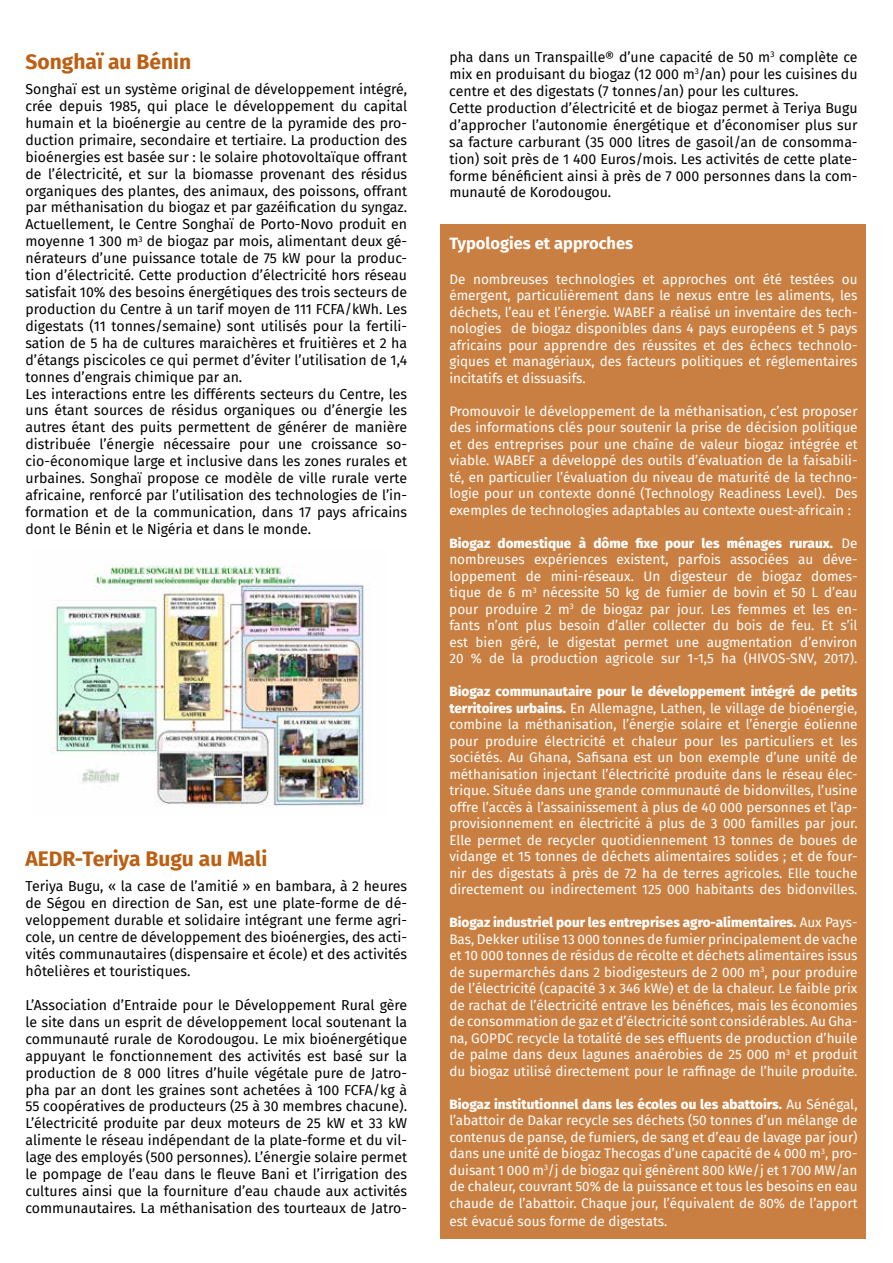
<style>
.page{position:relative;width:893px;height:1263px;background:#fff}
.page>*{position:absolute;margin:0;border:0;box-sizing:border-box;transform-origin:0 0}
.t1{font:700 21px "Fira Sans";color:#bc5f12}
.t2{font:700 16.5px "Fira Sans";color:#fff}
.t3{font:14.1px/17px "Fira Sans";color:#000}
.t4{font:13.5px/16.5px "Fira Sans";color:#fff;text-align:justify}
.s1{font-weight:800}
</style>
<div class="page">
<div style="left:441px;top:224px;width:425px;height:39px;background:#c97f41"></div>
<div style="left:441px;top:246px;width:425px;height:149px;background:#c97f41"></div>
<div style="left:441px;top:395px;width:425px;height:132px;background:#c97f41"></div>
<div style="left:441px;top:527px;width:425px;height:165px;background:#c97f41"></div>
<div style="left:441px;top:675px;width:425px;height:248px;background:#c97f41"></div>
<div style="left:441px;top:906px;width:425px;height:198px;background:#c97f41"></div>
<div style="left:441px;top:1088px;width:425px;height:150px;background:#c97f41"></div>
<img style="left:51px;top:565px;width:313px;height:242px">
<h1 class="t1" style="left:26px;top:44px;width:167px">Songhaï au Bénin</h1>
<p class="t3" style="left:26px;top:80px;width:383px">Songhaï est un système original de développement intégré, crée depuis 1985, qui place le développement du capital humain et la bioénergie au centre de la pyramide des pro&shy;duction primaire, secondaire et tertiaire. La production des bioénergies est basée sur : le solaire photovoltaïque offrant de l’électricité, et sur la biomasse provenant des résidus organiques des plantes, des animaux, des poissons, offrant par méthanisation du biogaz et par gazéification du syngaz.<br>Actuellement, le Centre Songhaï de Porto-Novo produit en moyenne 1 300 m<sup>3</sup> de biogaz par mois, alimentant deux gé&shy;nérateurs d’une puissance totale de 75 kW pour la produc&shy;tion d’électricité. Cette production d’électricité hors réseau satisfait 10% des besoins énergétiques des trois secteurs de production du Centre à un tarif moyen de 111 FCFA/kWh. Les digestats (11 tonnes/semaine) sont utilisés pour la fertili&shy;sation de 5 ha de cultures maraichères et fruitières et 2 ha d’étangs piscicoles ce qui permet d’éviter l’utilisation de 1,4 tonnes d’engrais chimique par an.<br>Les interactions entre les différents secteurs du Centre, les uns étant sources de résidus organiques ou d’énergie les autres étant des puits permettent de générer de manière distribuée l’énergie nécessaire pour une croissance so&shy;cio-économique large et inclusive dans les zones rurales et urbaines. Songhaï propose ce modèle de ville rurale verte africaine, renforcé par l’utilisation des technologies de l’in&shy;formation et de la communication, dans 17 pays africains dont le Bénin et le Nigéria et dans le monde.</p>
<h1 class="t1" style="left:26px;top:841px;width:243px">AEDR-Teriya Bugu au Mali</h1>
<p class="t3" style="left:26px;top:878px;width:383px;text-align:justify">Teriya Bugu, « la case de l’amitié » en bambara, à 2 heures de Ségou en direction de San, est une plate-forme de dé&shy;veloppement durable et solidaire intégrant une ferme agri&shy;cole, un centre de développement des bioénergies, des acti&shy;vités communautaires (dispensaire et école) et des activités hôtelières et touristiques.</p>
<p class="t3" style="left:26px;top:996px;width:383px;text-align:justify">L’Association d’Entraide pour le Développement Rural gère le site dans un esprit de développement local soutenant la communauté rurale de Korodougou. Le mix bioénergétique appuyant le fonctionnement des activités est basé sur la production de 8 000 litres d’huile végétale pure de Jatro&shy;pha par an dont les graines sont achetées à 100 FCFA/kg à 55 coopératives de producteurs (25 à 30 membres chacune).<br>L’électricité produite par deux moteurs de 25 kW et 33 kW alimente le réseau indépendant de la plate-forme et du vil&shy;lage des employés (500 personnes). L’énergie solaire permet le pompage de l’eau dans le fleuve Bani et l’irrigation des cultures ainsi que la fourniture d’eau chaude aux activités communautaires. La méthanisation des tourteaux de Jatro-</p>
<p class="t3" style="left:449px;top:48px;width:410px">pha dans un Transpaille® d’une capacité de 50 m<sup>3</sup> complète ce mix en produisant du biogaz (12 000 m<sup>3</sup>/an) pour les cuisines du centre et des digestats (7 tonnes/an) pour les cultures.<br>Cette production d’électricité et de biogaz permet à Teriya Bugu d’approcher l’autonomie énergétique et d’économiser plus sur sa facture carburant (35 000 litres de gasoil/an de consomma&shy;tion) soit près de 1 400 Euros/mois. Les activités de cette plate&shy;forme bénéficient ainsi à près de 7 000 personnes dans la com&shy;munauté de Korodougou.</p>
<p class="t2" style="left:449px;top:230px;width:185px">Typologies et approches</p>
<p class="t4" style="left:449px;top:270px;width:410px">De nombreuses technologies et approches ont été testées ou émergent, particulièrement dans le nexus entre les aliments, les déchets, l’eau et l’énergie. WABEF a réalisé un inventaire des tech&shy;nologies de biogaz disponibles dans 4 pays européens et 5 pays africains pour apprendre des réussites et des échecs technolo&shy;giques et managériaux, des facteurs politiques et réglementaires incitatifs et dissuasifs.</p>
<p class="t4" style="left:449px;top:402px;width:410px">Promouvoir le développement de la méthanisation, c’est proposer des informations clés pour soutenir la prise de décision politique et des entreprises pour une chaîne de valeur biogaz intégrée et viable. WABEF a développé des outils d’évaluation de la faisabili&shy;té, en particulier l’évaluation du niveau de maturité de la techno&shy;logie pour un contexte donné (Technology Readiness Level). Des exemples de technologies adaptables au contexte ouest-africain :</p>
<p class="t4" style="left:449px;top:534px;width:410px"><span class="s1">Biogaz domestique à dôme fixe pour les ménages ruraux.</span> De nombreuses expériences existent, parfois associées au déve&shy;loppement de mini-réseaux. Un digesteur de biogaz domes&shy;tique de 6 m<sup>3</sup> nécessite 50 kg de fumier de bovin et 50 L d’eau pour produire 2 m<sup>3</sup> de biogaz par jour. Les femmes et les en&shy;fants n’ont plus besoin d’aller collecter du bois de feu. Et s’il est bien géré, le digestat permet une augmentation d’environ 20 % de la production agricole sur 1-1,5 ha (HIVOS-SNV, 2017).</p>
<p class="t4" style="left:449px;top:683px;width:410px"><span class="s1">Biogaz communautaire pour le développement intégré de petits territoires urbains.</span> En Allemagne, Lathen, le village de bioénergie, combine la méthanisation, l’énergie solaire et l’énergie éolienne pour produire électricité et chaleur pour les particuliers et les sociétés. Au Ghana, Safisana est un bon exemple d’une unité de méthanisation injectant l’électricité produite dans le réseau élec&shy;trique. Située dans une grande communauté de bidonvilles, l’usine offre l’accès à l’assainissement à plus de 40 000 personnes et l’ap&shy;provisionnement en électricité à plus de 3 000 familles par jour.<br>Elle permet de recycler quotidiennement 13 tonnes de boues de vidange et 15 tonnes de déchets alimentaires solides ; et de four&shy;nir des digestats à près de 72 ha de terres agricoles. Elle touche directement ou indirectement 125 000 habitants des bidonvilles.</p>
<p class="t4" style="left:449px;top:914px;width:410px"><span class="s1">Biogaz industriel pour les entreprises agro-alimentaires.</span> Aux Pays-Bas, Dekker utilise 13 000 tonnes de fumier principalement de vache et 10 000 tonnes de résidus de récolte et déchets alimentaires issus de supermarchés dans 2 biodigesteurs de 2 000 m<sup>3</sup>, pour produire de l’électricité (capacité 3 x 346 kWe) et de la chaleur. Le faible prix de rachat de l’électricité entrave les bénéfices, mais les économies de consommation de gaz et d’électricité sont considérables. Au Gha&shy;na, GOPDC recycle la totalité de ses effluents de production d’huile de palme dans deux lagunes anaérobies de 25 000 m<sup>3</sup> et produit du biogaz utilisé directement pour le raffinage de l’huile produite.</p>
<p class="t4" style="left:449px;top:1095px;width:410px"><span class="s1">Biogaz institutionnel dans les écoles ou les abattoirs.</span> Au Sénégal, l’abattoir de Dakar recycle ses déchets (50 tonnes d’un mélange de contenus de panse, de fumiers, de sang et d’eau de lavage par jour) dans une unité de biogaz Thecogas d’une capacité de 4 000 m<sup>3</sup>, pro&shy;duisant 1 000 m<sup>3</sup>/j de biogaz qui génèrent 800 kWe/j et 1 700 MW/an de chaleur, couvrant 50% de la puissance et tous les besoins en eau chaude de l’abattoir. Chaque jour, l’équivalent de 80% de l’apport</p>
<p class="t4" style="left:449px;top:1212px;width:220px">est évacué sous forme de digestats.</p>
</div>
